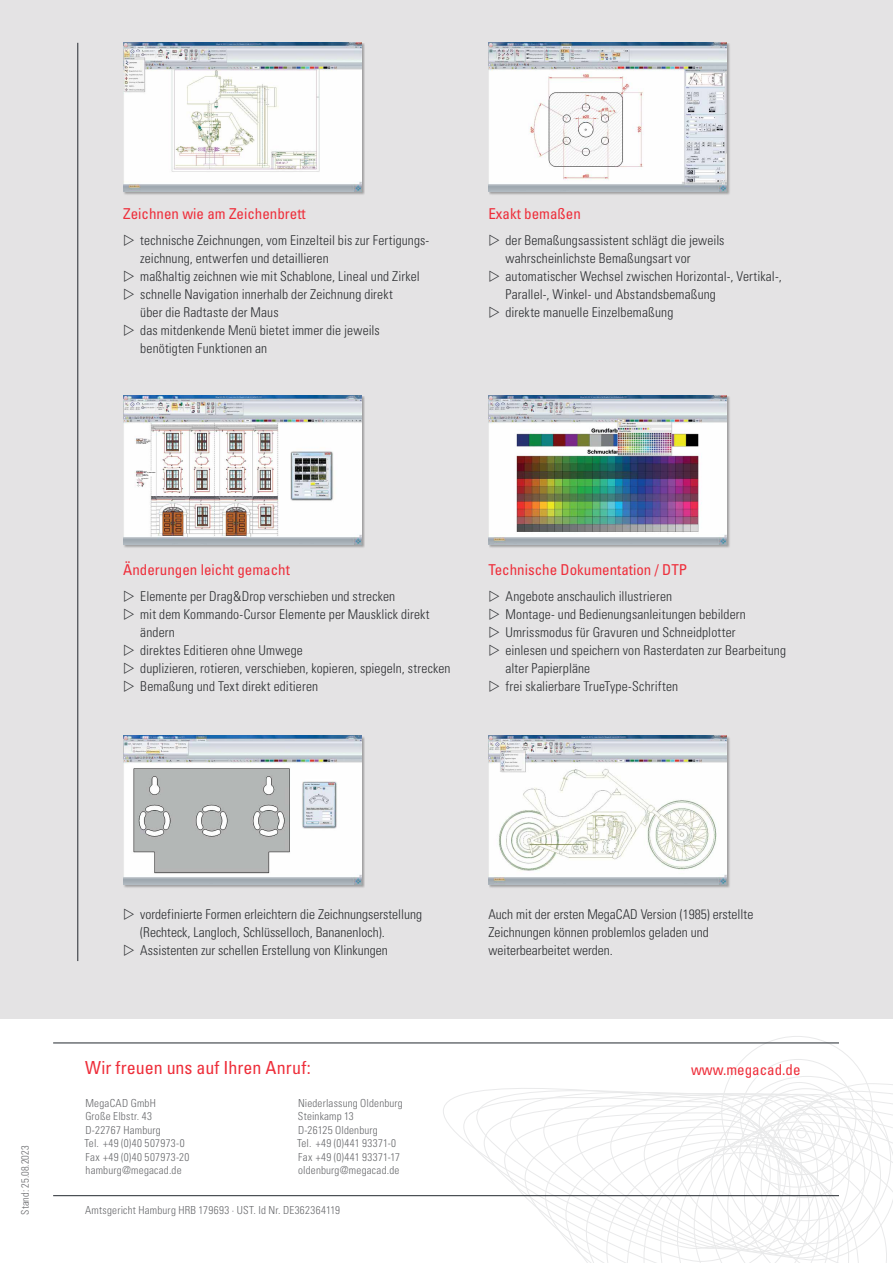
<style>
.page{position:relative;width:893px;height:1263px;background:#fff}
.page>*{position:absolute;margin:0;border:0;box-sizing:border-box;transform-origin:0 0}
.t1{font:condensed 18px "Univers LT Std";color:#ee2e3a}
.t2{font:condensed 15px "Univers LT Std";color:#ee2e3a}
.t3{font:300 condensed 13.5px/18px "Univers LT Std";letter-spacing:.01em;color:#2d2f32}
.t4{font:300 condensed 11.1px/13.5px "Univers LT Std";letter-spacing:.02em;color:#696a6d}
.t5{font:300 condensed 10.5px "Univers LT Std";color:#696a6d}
</style>
<div class="page">
<svg style="left:476px;top:1075px;width:311px;height:122px"></svg>
<svg style="left:504px;top:1083px;width:389px;height:180px"></svg>
<div style="left:773px;top:1113px;width:62px;height:62px;border:1px solid #a7a9ac;border-radius:50%"></div>
<div style="left:789px;top:1125px;width:27px;height:27px;border:1px solid #a7a9ac;border-radius:50%"></div>
<div style="left:796px;top:1128px;width:10px;height:10px;border:1px solid #a7a9ac;border-radius:50%"></div>
<div style="left:778px;top:1105px;width:45px;height:45px;border:1px solid #a7a9ac;border-radius:50%"></div>
<div style="left:759px;top:1082px;width:81px;height:81px;border:1px solid #a7a9ac;border-radius:50%"></div>
<div style="left:0;top:0;width:893px;height:1019px;background:#e4e3e4"></div>
<hr style="left:78px;top:43px;width:1px;height:918px;background:#23292f">
<hr style="left:53px;top:1042px;width:786px;height:1px;background:#23292f">
<hr style="left:53px;top:1195px;width:786px;height:1px;background:#23292f">
<div style="left:489px;top:43px;width:241px;height:152px;background:#000;opacity:.3"></div>
<img style="left:488px;top:43px;width:239px;height:148px">
<div style="left:123px;top:43px;width:242px;height:152px;background:#000;opacity:.3"></div>
<img style="left:123px;top:43px;width:238px;height:148px">
<div style="left:123px;top:396px;width:242px;height:152px;background:#000;opacity:.3"></div>
<img style="left:123px;top:395px;width:238px;height:149px">
<div style="left:123px;top:736px;width:242px;height:153px;background:#000;opacity:.3"></div>
<img style="left:123px;top:736px;width:238px;height:148px">
<div style="left:489px;top:396px;width:241px;height:152px;background:#000;opacity:.3"></div>
<img style="left:488px;top:395px;width:239px;height:149px">
<div style="left:489px;top:736px;width:241px;height:153px;background:#000;opacity:.3"></div>
<img style="left:488px;top:736px;width:239px;height:148px">
<p class="t2" style="left:123px;top:204px;width:184px">Zeichnen wie am Zeichenbrett</p>
<p class="t3" style="left:140px;top:232px;width:291px">technische Zeichnungen, vom Einzelteil bis zur Fertigungs&shy;zeichnung, entwerfen und detaillieren<br>maßhaltig zeichnen wie mit Schablone, Lineal und Zirkel schnelle Navigation innerhalb der Zeichnung direkt<br>über die Radtaste der Maus<br>das mitdenkende Menü bietet immer die jeweils benötigten Funktionen an</p>
<p class="t2" style="left:488px;top:204px;width:94px">Exakt bemaßen</p>
<p class="t3" style="left:505px;top:231px;width:278px">der Bemaßungsassistent schlägt die jeweils wahrscheinlichste Bemaßungsart vor<br>automatischer Wechsel zwischen Horizontal-, Vertikal-, Parallel-, Winkel- und Abstandsbemaßung<br>direkte manuelle Einzelbemaßung</p>
<p class="t2" style="left:123px;top:560px;width:168px">Änderungen leicht gemacht</p>
<p class="t3" style="left:140px;top:588px;width:312px">Elemente per Drag&amp;Drop verschieben und strecken<br>mit dem Kommando-Cursor Elemente per Mausklick direkt ändern<br>direktes Editieren ohne Umwege<br>duplizieren, rotieren, verschieben, kopieren, spiegeln, strecken Bemaßung und Text direkt editieren</p>
<p class="t2" style="left:488px;top:560px;width:200px">Technische Dokumentation / DTP</p>
<p class="t3" style="left:505px;top:587px;width:282px">Angebote anschaulich illustrieren<br>Montage- und Bedienungsanleitungen bebildern Umrissmodus für Gravuren und Schneidplotter<br>einlesen und speichern von Rasterdaten zur Bearbeitung alter Papierpläne<br>frei skalierbare TrueType-Schriften</p>
<p class="t5" style="left:19px;top:1214px;width:70px;rotate:-90deg">Stand: 25.08.2023</p>
<p class="t3" style="left:140px;top:906px;width:283px">vordefinierte Formen erleichtern die Zeichnungserstellung (Rechteck, Langloch, Schlüsselloch, Bananenloch).<br>Assistenten zur schellen Erstellung von Klinkungen</p>
<p class="t3" style="left:488px;top:905px;width:266px">Auch mit der ersten MegaCAD Version (1985) erstellte<br>Zeichnungen können problemlos geladen und weiterbearbeitet werden.</p>
<h1 class="t1" style="left:85px;top:1056px;width:227px">Wir freuen uns auf Ihren Anruf:</h1>
<p class="t4" style="left:84px;top:1096px;width:106px">MegaCAD GmbH<br>Große Elbstr. 43<br>D-22767 Hamburg<br>Tel. +49 (0)40 507973-0<br>Fax +49 (0)40 507973-20 hamburg@megacad.de</p>
<p class="t4" style="left:297px;top:1096px;width:107px">Niederlassung Oldenburg<br>Steinkamp 13<br>D-26125 Oldenburg<br>Tel. +49 (0)441 93371-0<br>Fax +49 (0)441 93371-17 oldenburg@megacad.de</p>
<p class="t4" style="left:85px;top:1203px;width:256px">Amtsgericht Hamburg HRB 179693 · UST. Id Nr. DE362364119</p>
<p class="t2" style="left:691px;top:1060px;width:111px">www.megacad.de</p>
</div>
